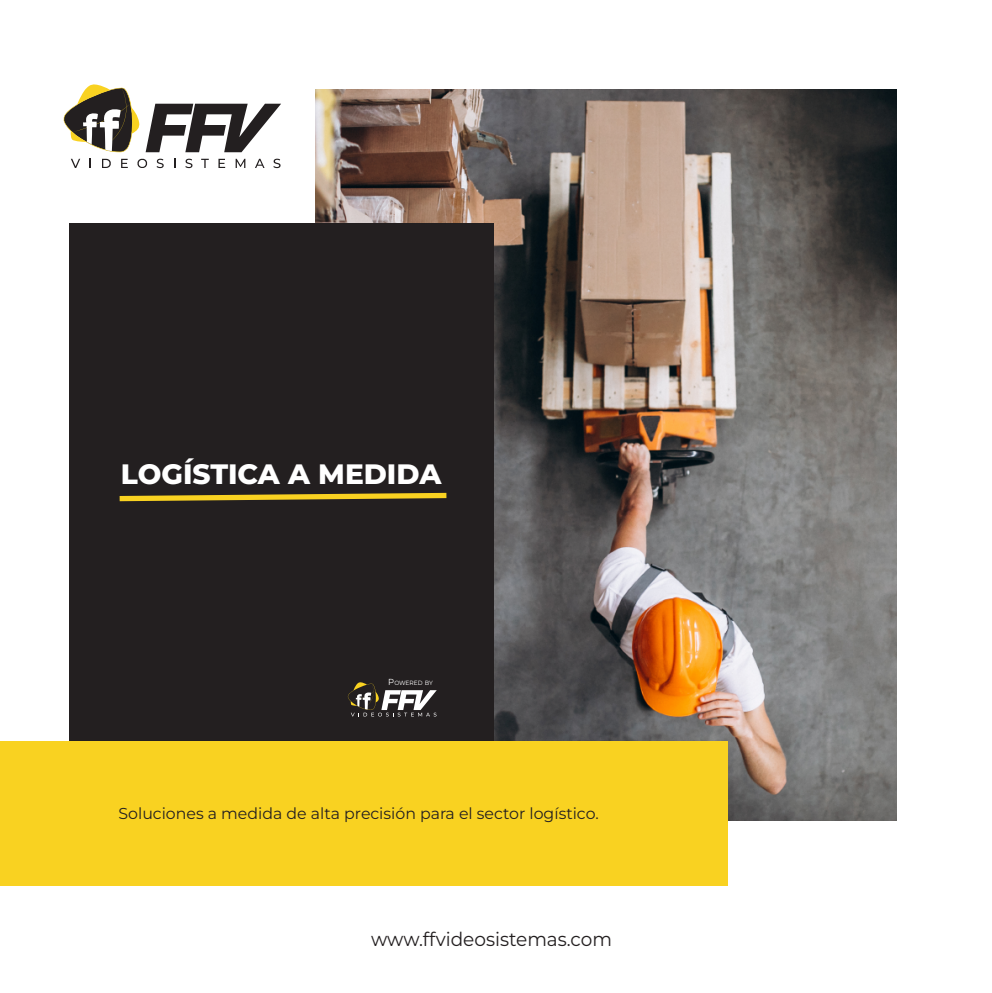
<style>
.page{position:relative;width:992px;height:993px;background:#fff}
.page>*{position:absolute;margin:0;border:0;box-sizing:border-box;transform-origin:0 0}
.t1{font:800 28px "Montserrat";color:#fff}
.t2{font:19.25px "Montserrat";color:#231f20;scale:.96 1}
.t3{font:15.75px "Montserrat";color:#231f20}
.t4{font:6.12px "Montserrat";letter-spacing:-.01em;color:#fff;scale:.96 1}
.s1{font-size:8.75px}
</style>
<div class="page">
<img style="left:315px;top:89px;width:581px;height:731px">
<div style="left:69px;top:223px;width:424px;height:518px;background:#231f20"></div>
<div style="left:0;top:741px;width:727px;height:145px;background:#f9d221"></div>
<svg style="left:119px;top:492px;width:328px;height:10px"></svg>
<svg style="left:71px;top:159px;width:9px;height:9px"></svg>
<svg style="left:102px;top:159px;width:9px;height:9px"></svg>
<svg style="left:121px;top:159px;width:7px;height:9px"></svg>
<svg style="left:137px;top:158px;width:10px;height:10px"></svg>
<svg style="left:157px;top:159px;width:7px;height:9px"></svg>
<svg style="left:185px;top:159px;width:7px;height:9px"></svg>
<svg style="left:201px;top:159px;width:8px;height:9px"></svg>
<svg style="left:218px;top:159px;width:7px;height:9px"></svg>
<svg style="left:236px;top:159px;width:9px;height:9px"></svg>
<svg style="left:255px;top:159px;width:9px;height:9px"></svg>
<svg style="left:273px;top:159px;width:7px;height:9px"></svg>
<svg style="left:146px;top:104px;width:135px;height:48px"></svg>
<svg style="left:63px;top:84px;width:77px;height:68px"></svg>
<svg style="left:348px;top:682px;width:89px;height:34px"></svg>
<h1 class="t1" style="left:121px;top:455px;width:322px">LOGÍSTICA A MEDIDA</h1>
<p class="t4" style="left:388px;top:678px;width:48px"><span class="s1">P</span>OWERED BY</p>
<p class="t3" style="left:119px;top:802px;width:481px">Soluciones a medida de alta precisión para el sector logístico.</p>
<p class="t2" style="left:371px;top:926px;width:252px">www.ffvideosistemas.com</p>
</div>
